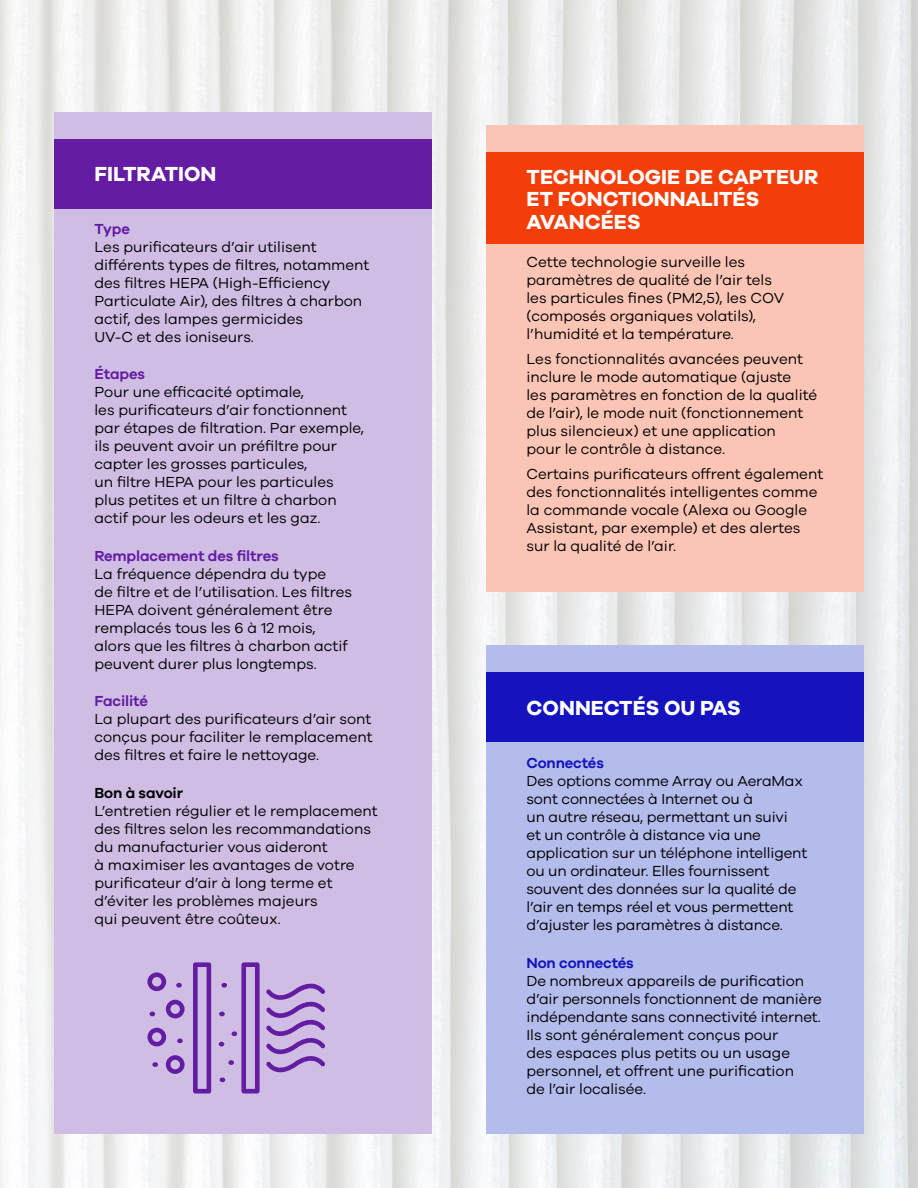
<style>
.page{position:relative;width:918px;height:1188px;background:#fff}
.page>*{position:absolute;margin:0;border:0;box-sizing:border-box;transform-origin:0 0}
.t1{font:700 21px/22.5px "Galano Grotesque";color:#fff}
.t2{font:15px/18px "Galano Grotesque";color:#000}
.t3{font:600 15px "Galano Grotesque";letter-spacing:-.01em;color:#631ca2}
.t4{font:600 15px "Galano Grotesque";letter-spacing:-.01em;color:#1413bd}
.t5{font:600 15px "Galano Grotesque";letter-spacing:-.01em;color:#000}
</style>
<div class="page">
<img style="left:0;top:0;width:918px;height:1188px">
<div style="left:54px;top:112px;width:378px;height:1022px;background:#d0bde4"></div>
<div style="left:54px;top:139px;width:378px;height:69px;background:#631ca2"></div>
<div style="left:486px;top:125px;width:378px;height:466px;background:#fbc5b6"></div>
<div style="left:486px;top:152px;width:378px;height:91px;background:#f43e09"></div>
<div style="left:486px;top:645px;width:378px;height:489px;background:#b4bcec"></div>
<div style="left:486px;top:672px;width:378px;height:69px;background:#1413bd"></div>
<svg style="left:147px;top:972px;width:19px;height:19px"></svg>
<svg style="left:166px;top:1000px;width:19px;height:18px"></svg>
<svg style="left:147px;top:1028px;width:19px;height:18px"></svg>
<svg style="left:166px;top:1055px;width:19px;height:19px"></svg>
<svg style="left:177px;top:1039px;width:6px;height:4px"></svg>
<svg style="left:150px;top:1012px;width:5px;height:4px"></svg>
<svg style="left:176px;top:983px;width:6px;height:5px"></svg>
<svg style="left:152px;top:1062px;width:6px;height:5px"></svg>
<svg style="left:193px;top:962px;width:18px;height:131px"></svg>
<svg style="left:219px;top:962px;width:41px;height:131px"></svg>
<svg style="left:266px;top:983px;width:59px;height:89px"></svg>
<h1 class="t1" style="left:95px;top:162px;width:123px">FILTRATION</h1>
<p class="t3" style="left:94px;top:220px;width:37px">Type</p>
<p class="t2" style="left:94px;top:237px;width:276px">Les purificateurs d’air utilisent différents types de filtres, notamment des filtres HEPA (High-Efficiency Particulate Air), des filtres à charbon actif, des lampes germicides<br>UV-C et des ioniseurs.</p>
<p class="t3" style="left:94px;top:365px;width:52px">Étapes</p>
<p class="t2" style="left:94px;top:383px;width:271px">Pour une efficacité optimale,<br>les purificateurs d’air fonctionnent par étapes de filtration. Par exemple, ils peuvent avoir un préfiltre pour capter les grosses particules,<br>un filtre HEPA pour les particules plus petites et un filtre à charbon actif pour les odeurs et les gaz.</p>
<p class="t3" style="left:94px;top:547px;width:186px">Remplacement des filtres</p>
<p class="t2" style="left:94px;top:564px;width:259px">La fréquence dépendra du type<br>de filtre et de l’utilisation. Les filtres HEPA doivent généralement être remplacés tous les 6 à 12 mois, alors que les filtres à charbon actif peuvent durer plus longtemps.</p>
<p class="t3" style="left:94px;top:692px;width:55px">Facilité</p>
<p class="t2" style="left:94px;top:710px;width:280px;text-align:justify">La plupart des purificateurs d’air sont conçus pour faciliter le remplacement des filtres et faire le nettoyage.</p>
<p class="t5" style="left:94px;top:784px;width:90px">Bon à savoir</p>
<p class="t2" style="left:94px;top:801px;width:285px">L’entretien régulier et le remplacement des filtres selon les recommandations du manufacturier vous aideront<br>à maximiser les avantages de votre purificateur d’air à long terme et d’éviter les problèmes majeurs<br>qui peuvent être coûteux.</p>
<h1 class="t1" style="left:527px;top:165px;width:293px">TECHNOLOGIE DE CAPTEUR<br>ET FONCTIONNALITÉS<br>AVANCÉES</h1>
<p class="t2" style="left:526px;top:253px;width:259px">Cette technologie surveille les paramètres de qualité de l’air tels les particules fines (PM2,5), les COV (composés organiques volatils), l’humidité et la température.</p>
<p class="t2" style="left:526px;top:349px;width:292px">Les fonctionnalités avancées peuvent inclure le mode automatique (ajuste<br>les paramètres en fonction de la qualité de l’air), le mode nuit (fonctionnement plus silencieux) et une application<br>pour le contrôle à distance.</p>
<p class="t2" style="left:526px;top:464px;width:298px">Certains purificateurs offrent également des fonctionnalités intelligentes comme la commande vocale (Alexa ou Google Assistant, par exemple) et des alertes sur la qualité de l’air.</p>
<h1 class="t1" style="left:527px;top:696px;width:216px">CONNECTÉS OU PAS</h1>
<p class="t4" style="left:526px;top:754px;width:79px">Connectés</p>
<p class="t2" style="left:526px;top:771px;width:282px">Des options comme Array ou AeraMax sont connectées à Internet ou à<br>un autre réseau, permettant un suivi<br>et un contrôle à distance via une application sur un téléphone intelligent ou un ordinateur. Elles fournissent souvent des données sur la qualité de l’air en temps réel et vous permettent d’ajuster les paramètres à distance.</p>
<p class="t4" style="left:526px;top:953px;width:109px">Non connectés</p>
<p class="t2" style="left:526px;top:971px;width:297px">De nombreux appareils de purification d’air personnels fonctionnent de manière indépendante sans connectivité internet.<br>Ils sont généralement conçus pour<br>des espaces plus petits ou un usage personnel, et offrent une purification<br>de l’air localisée.</p>
</div>
